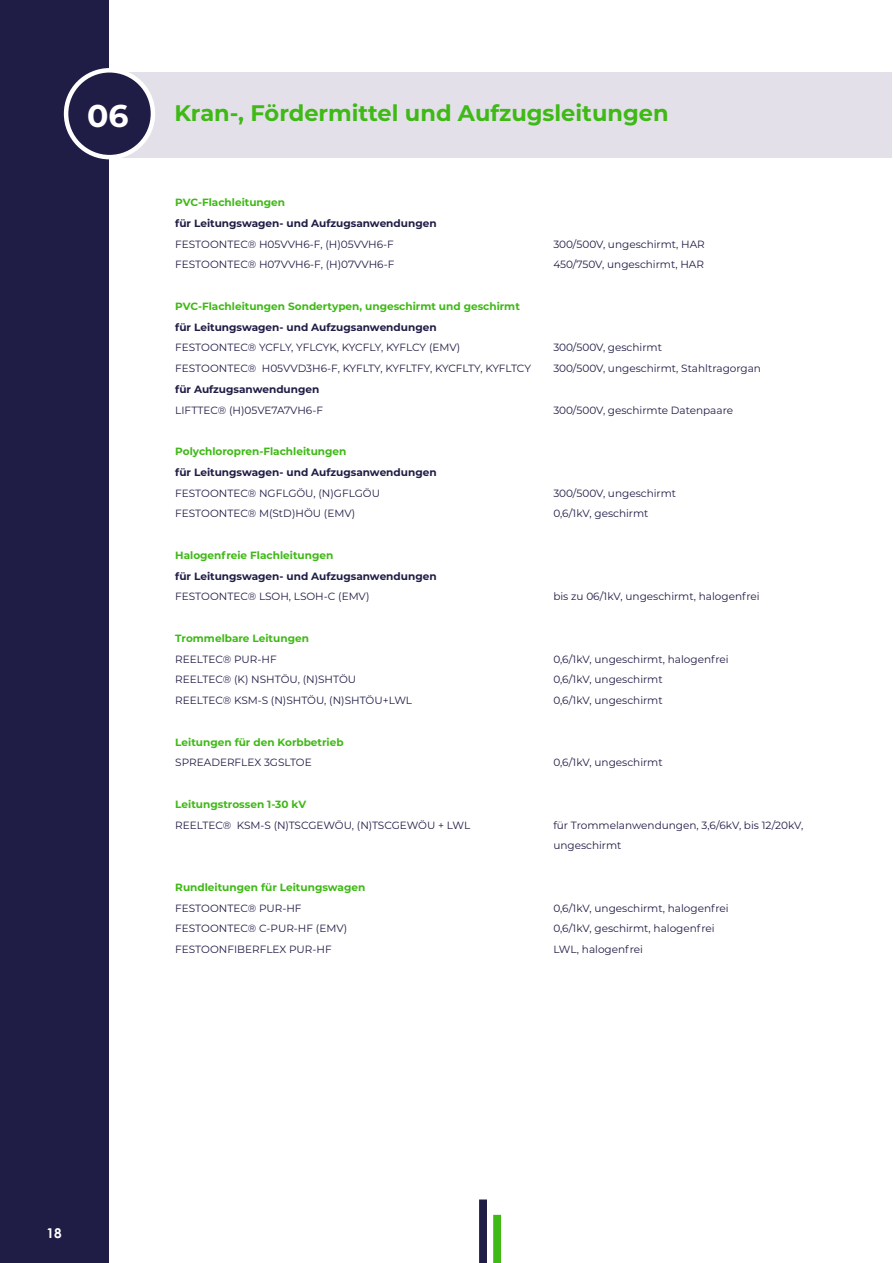
<style>
.page{position:relative;width:893px;height:1263px;background:#fff}
.page>*{position:absolute;margin:0;border:0;box-sizing:border-box;transform-origin:0 0}
.t1{font:700 31.5px "Montserrat";color:#fff}
.t2{font:700 22.5px "Montserrat";color:#3eb915}
.t3{font:700 13.5px "Century Gothic";color:#fff}
.t4{font:10.5px/20.7px "Montserrat";color:#1f1c45}
.t5{font:700 10.5px "Montserrat";color:#3eb915}
.t6{font:700 10.5px "Montserrat";color:#1f1c45}
</style>
<div class="page">
<div style="left:80px;top:72px;width:812px;height:85px;background:#e3e0e9"></div>
<div style="left:0;top:0;width:108px;height:1263px;background:#1f1c45"></div>
<div style="left:479px;top:1199px;width:8px;height:64px;background:#1f1c45"></div>
<div style="left:493px;top:1215px;width:8px;height:48px;background:#3eb915"></div>
<div style="left:66px;top:70px;width:87px;height:87px;background:#1f1c45;border-radius:50%"></div>
<div style="left:64px;top:68px;width:91px;height:91px;border:4px solid #fff;border-radius:50%"></div>
<h1 class="t1" style="left:87px;top:93px;width:43px">06</h1>
<h2 class="t2" style="left:174px;top:97px;width:496px">Kran-, Fördermittel und Aufzugsleitungen</h2>
<p class="t5" style="left:175px;top:195px;width:111px">PVC-Flachleitungen</p>
<p class="t6" style="left:175px;top:216px;width:263px">für Leitungswagen- und Aufzugsanwendungen</p>
<p class="t4" style="left:175px;top:233px;width:220px">FESTOONTEC® H05VVH6-F, (H)05VVH6-F</p>
<p class="t4" style="left:553px;top:233px;width:153px">300/500V, ungeschirmt, HAR</p>
<p class="t4" style="left:175px;top:254px;width:221px">FESTOONTEC® H07VVH6-F, (H)07VVH6-F</p>
<p class="t4" style="left:553px;top:254px;width:152px">450/750V, ungeschirmt, HAR</p>
<p class="t5" style="left:175px;top:299px;width:346px">PVC-Flachleitungen Sondertypen, ungeschirmt und geschirmt</p>
<p class="t6" style="left:175px;top:319px;width:263px">für Leitungswagen- und Aufzugsanwendungen</p>
<p class="t4" style="left:175px;top:337px;width:286px">FESTOONTEC® YCFLY, YFLCYK, KYCFLY, KYFLCY (EMV)</p>
<p class="t4" style="left:553px;top:337px;width:110px">300/500V, geschirmt</p>
<p class="t4" style="left:175px;top:358px;width:357px">FESTOONTEC® H05VVD3H6-F, KYFLTY, KYFLTFY, KYCFLTY, KYFLTCY</p>
<p class="t4" style="left:553px;top:358px;width:209px">300/500V, ungeschirmt, Stahltragorgan</p>
<p class="t6" style="left:175px;top:382px;width:146px">für Aufzugsanwendungen</p>
<p class="t4" style="left:175px;top:399px;width:149px">LIFTTEC® (H)05VE7A7VH6-F</p>
<p class="t4" style="left:553px;top:399px;width:181px">300/500V, geschirmte Datenpaare</p>
<p class="t5" style="left:175px;top:444px;width:173px">Polychloropren-Flachleitungen</p>
<p class="t6" style="left:175px;top:465px;width:263px">für Leitungswagen- und Aufzugsanwendungen</p>
<p class="t4" style="left:175px;top:482px;width:206px">FESTOONTEC® NGFLGÖU, (N)GFLGÖU</p>
<p class="t4" style="left:553px;top:482px;width:124px">300/500V, ungeschirmt</p>
<p class="t4" style="left:175px;top:503px;width:181px">FESTOONTEC® M(StD)HÖU (EMV)</p>
<p class="t4" style="left:553px;top:503px;width:97px">0,6/1kV, geschirmt</p>
<p class="t5" style="left:175px;top:548px;width:160px">Halogenfreie Flachleitungen</p>
<p class="t6" style="left:175px;top:568px;width:263px">für Leitungswagen- und Aufzugsanwendungen</p>
<p class="t4" style="left:175px;top:586px;width:196px">FESTOONTEC® LSOH, LSOH-C (EMV)</p>
<p class="t4" style="left:553px;top:586px;width:208px">bis zu 06/1kV, ungeschirmt, halogenfrei</p>
<p class="t5" style="left:175px;top:631px;width:135px">Trommelbare Leitungen</p>
<p class="t4" style="left:175px;top:648px;width:103px">REELTEC® PUR-HF</p>
<p class="t4" style="left:553px;top:648px;width:177px">0,6/1kV, ungeschirmt, halogenfrei</p>
<p class="t4" style="left:175px;top:669px;width:182px">REELTEC® (K) NSHTÖU, (N)SHTÖU</p>
<p class="t4" style="left:553px;top:669px;width:111px">0,6/1kV, ungeschirmt</p>
<p class="t4" style="left:175px;top:690px;width:238px">REELTEC® KSM-S (N)SHTÖU, (N)SHTÖU+LWL</p>
<p class="t4" style="left:553px;top:690px;width:111px">0,6/1kV, ungeschirmt</p>
<p class="t5" style="left:175px;top:734px;width:170px">Leitungen für den Korbbetrieb</p>
<p class="t4" style="left:175px;top:752px;width:138px">SPREADERFLEX 3GSLTOE</p>
<p class="t4" style="left:553px;top:752px;width:111px">0,6/1kV, ungeschirmt</p>
<p class="t5" style="left:175px;top:797px;width:132px">Leitungstrossen 1-30 kV</p>
<p class="t4" style="left:175px;top:814px;width:296px">REELTEC® KSM-S (N)TSCGEWÖU, (N)TSCGEWÖU + LWL</p>
<p class="t4" style="left:553px;top:814px;width:252px">für Trommelanwendungen, 3,6/6kV, bis 12/20kV, ungeschirmt</p>
<p class="t5" style="left:175px;top:880px;width:191px">Rundleitungen für Leitungswagen</p>
<p class="t4" style="left:175px;top:897px;width:128px">FESTOONTEC® PUR-HF</p>
<p class="t4" style="left:553px;top:897px;width:177px">0,6/1kV, ungeschirmt, halogenfrei</p>
<p class="t4" style="left:175px;top:918px;width:173px">FESTOONTEC® C-PUR-HF (EMV)</p>
<p class="t4" style="left:553px;top:918px;width:163px">0,6/1kV, geschirmt, halogenfrei</p>
<p class="t4" style="left:175px;top:939px;width:158px">FESTOONFIBERFLEX PUR-HF</p>
<p class="t4" style="left:553px;top:939px;width:91px">LWL, halogenfrei</p>
<p class="t3" style="left:46px;top:1222px;width:17px">18</p>
</div>
